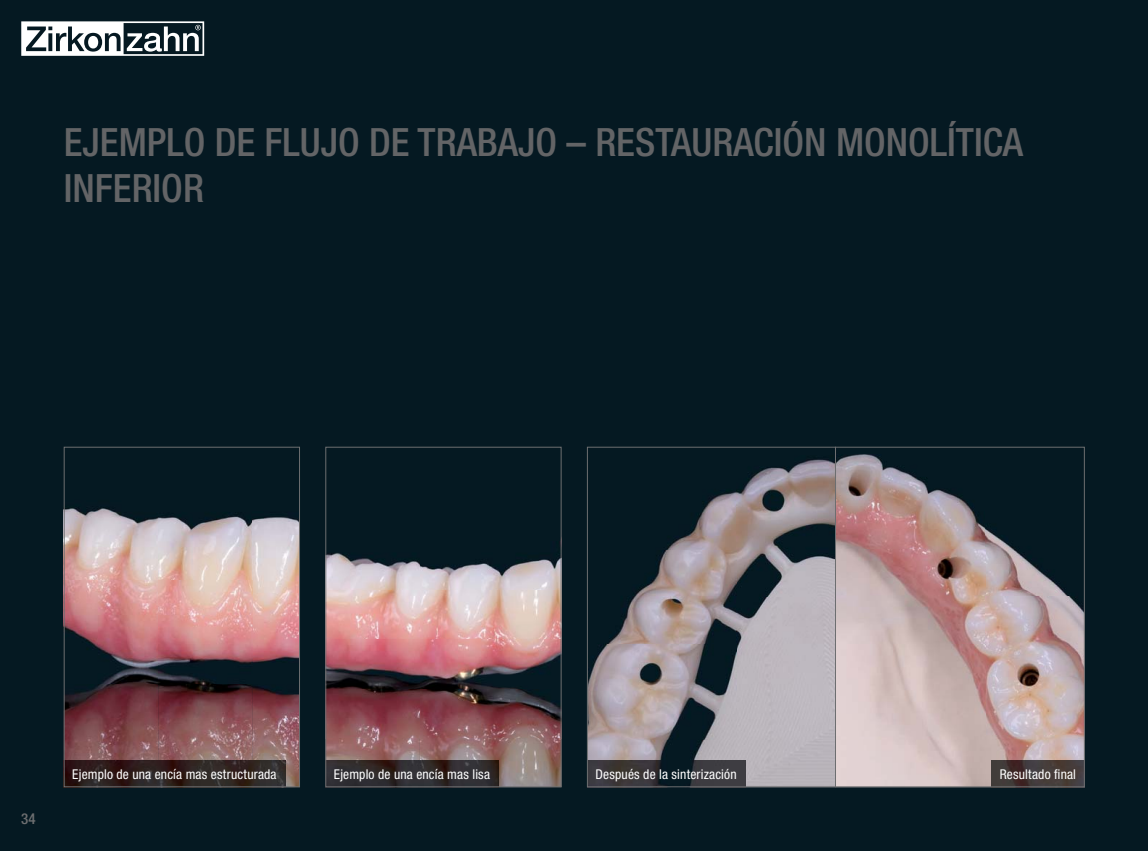
<style>
.page{position:relative;width:1148px;height:851px;background:#fff}
.page>*{position:absolute;margin:0;border:0;box-sizing:border-box;transform-origin:0 0}
.t1{font:500 condensed 39px/46.8px "Helvetica Neue LT Std";color:#636466}
.t2{font:500 condensed 15px "Helvetica Neue LT Std";color:#6d6e70}
.t3{font:condensed 13.5px "Helvetica Neue LT Pro";letter-spacing:.01em;color:#fff}
</style>
<div class="page">
<div style="left:0;top:0;width:1148px;height:850px;background:#051922"></div>
<img style="left:63px;top:446px;width:1022px;height:341px">
<svg style="left:21px;top:21px;width:183px;height:35px"></svg>
<div style="left:88px;top:36px;width:10px;height:12px;background:#fff;border-radius:50%"></div>
<h1 class="t1" style="left:64px;top:119px;width:960px">EJEMPLO DE FLUJO DE TRABAJO – RESTAURACIÓN MONOLÍTICA<br>INFERIOR</h1>
<p class="t2" style="left:21px;top:810px;width:16px">34</p>
<p class="t3" style="left:72px;top:769px;width:206px">Ejemplo de una encía mas estructurada</p>
<p class="t3" style="left:334px;top:769px;width:158px">Ejemplo de una encía mas lisa</p>
<p class="t3" style="left:595px;top:769px;width:143px">Después de la sinterización</p>
<p class="t3" style="left:999px;top:769px;width:78px">Resultado final</p>
</div>
